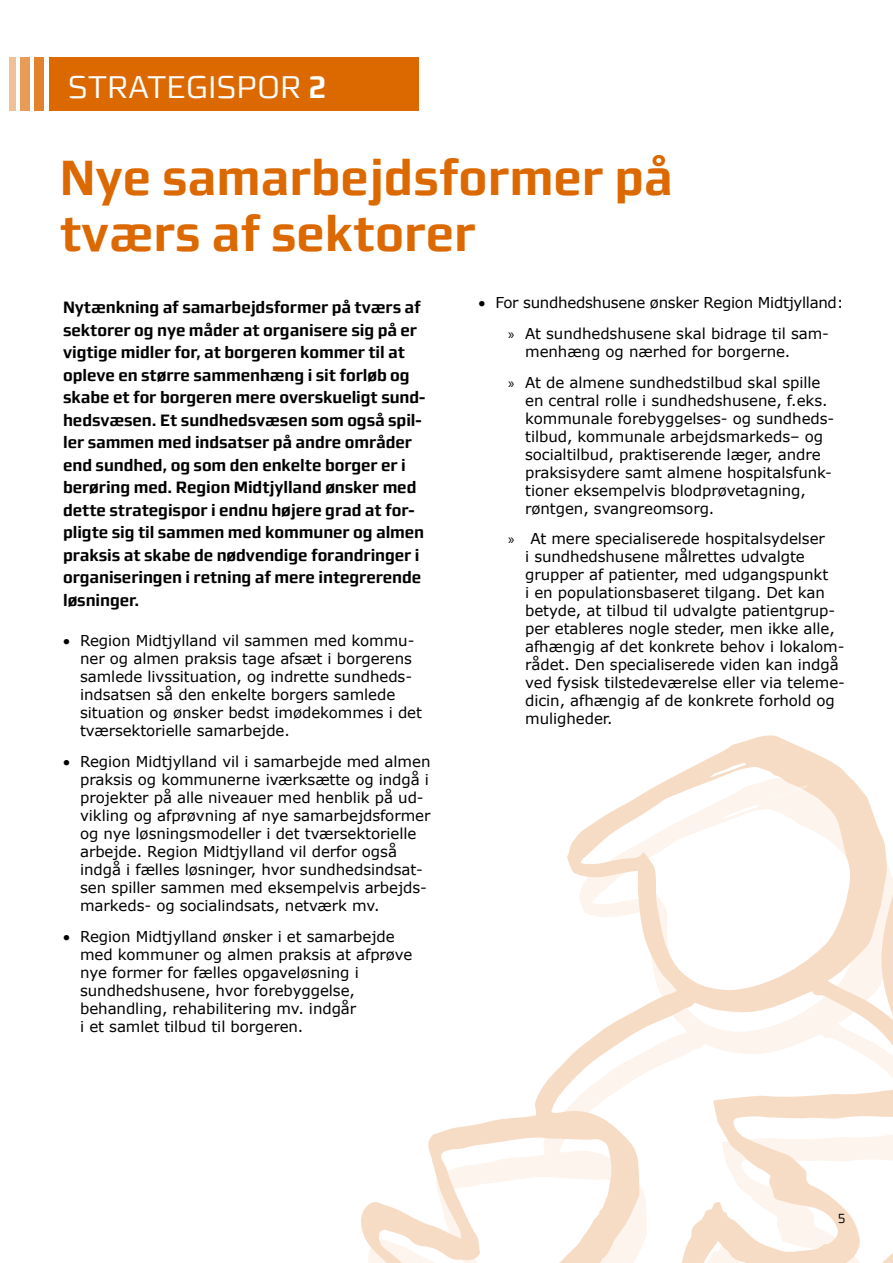
<style>
.page{position:relative;width:893px;height:1263px;background:#fff}
.page>*{position:absolute;margin:0;border:0;box-sizing:border-box;transform-origin:0 0}
.t1{font:700 49.5px/55.5px "midtsans";color:#dc6900}
.t2{font:31.5px "midtsans";color:#fff}
.INTRO{font:700 16.5px/22.5px "midtsans";letter-spacing:-.005em;color:#000}
.t3{font:15px/18px "Verdana";letter-spacing:-.005em;color:#000}
.pagina_højre{font:13.5px "midtsans";color:#000}
.s1{font-weight:700}
.s2{font-family:"Myriad Pro"}
</style>
<div class="page">
<svg style="left:671px;top:735px;width:179px;height:43px;fill:#f7dfc9"></svg>
<svg style="left:710px;top:763px;width:35px;height:14px"></svg>
<svg style="left:361px;top:778px;width:532px;height:485px"></svg>
<svg style="left:772px;top:785px;width:35px;height:14px"></svg>
<div style="left:49px;top:57px;width:370px;height:54px;background:#dc6900"></div>
<div style="left:34px;top:57px;width:9px;height:54px;background:#e2822c"></div>
<div style="left:20px;top:57px;width:9px;height:54px;background:#e79c57"></div>
<div style="left:9px;top:57px;width:7px;height:54px;background:#f0c197"></div>
<p class="t2" style="left:68px;top:68px;width:260px">STRATEGISPOR <span class="s1">2</span></p>
<p class="t1" style="left:60px;top:150px;width:614px">Nye samarbejdsformer på tværs af sektorer</p>
<p class="INTRO" style="left:63px;top:296px;width:364px">Nytænkning af samarbejdsformer på tværs af sektorer og nye måder at organisere sig på er vigtige midler for, at borgeren kommer til at opleve en større sammenhæng i sit forløb og skabe et for borgeren mere overskueligt sund&shy;hedsvæsen. Et sundhedsvæsen som også spil&shy;ler sammen med indsatser på andre områder end sundhed, og som den enkelte borger er i berøring med. Region Midtjylland ønsker med dette strategispor i endnu højere grad at for&shy;pligte sig til sammen med kommuner og almen praksis at skabe de nødvendige forandringer i organiseringen i retning af mere integrerende løsninger.</p>
<p class="t3" style="left:80px;top:632px;width:343px;text-indent:-17px">• Region Midtjylland vil sammen med kommu&shy;ner og almen praksis tage afsæt i borgerens samlede livssituation, og indrette sundheds&shy;indsatsen så den enkelte borgers samlede situation og ønsker bedst imødekommes i det tværsektorielle samarbejde.</p>
<p class="t3" style="left:80px;top:752px;width:352px;text-indent:-17px">• Region Midtjylland vil i samarbejde med almen praksis og kommunerne iværksætte og indgå i projekter på alle niveauer med henblik på ud&shy;vikling og afprøvning af nye samarbejdsformer og nye løsningsmodeller i det tværsektorielle arbejde. Region Midtjylland vil derfor også indgå i fælles løsninger, hvor sundhedsindsat&shy;sen spiller sammen med eksempelvis arbejds&shy;markeds- og socialindsats, netværk mv.</p>
<p class="t3" style="left:80px;top:927px;width:334px;text-indent:-17px">• Region Midtjylland ønsker i et samarbejde med kommuner og almen praksis at afprøve nye former for fælles opgaveløsning i sundhedshusene, hvor forebyggelse, behandling, rehabilitering mv. indgår<br>i et samlet tilbud til borgeren.</p>
<p class="t3" style="left:478px;top:294px;width:367px">• For sundhedshusene ønsker Region Midtjylland:</p>
<p class="t3" style="left:525px;top:324px;width:305px;text-indent:-17px"><span class="s2">»</span> At sundhedshusene skal bidrage til sam&shy;menhæng og nærhed for borgerne.</p>
<p class="t3" style="left:525px;top:373px;width:311px;text-indent:-17px"><span class="s2">»</span> At de almene sundhedstilbud skal spille en central rolle i sundhedshusene, f.eks. kommunale forebyggelses- og sundheds&shy;tilbud, kommunale arbejdsmarkeds– og socialtilbud, praktiserende læger, andre praksisydere samt almene hospitalsfunk&shy;tioner eksempelvis blodprøvetagning, røntgen, svangreomsorg.</p>
<p class="t3" style="left:525px;top:530px;width:321px;text-indent:-17px"><span class="s2">»</span> At mere specialiserede hospitalsydelser<br>i sundhedshusene målrettes udvalgte grupper af patienter, med udgangspunkt<br>i en populationsbaseret tilgang. Det kan betyde, at tilbud til udvalgte patientgrup&shy;per etableres nogle steder, men ikke alle, afhængig af det konkrete behov i lokalom&shy;rådet. Den specialiserede viden kan indgå ved fysisk tilstedeværelse eller via teleme&shy;dicin, afhængig af de konkrete forhold og muligheder.</p>
<p class="pagina_højre" style="left:838px;top:1211px;width:9px">5</p>
</div>
